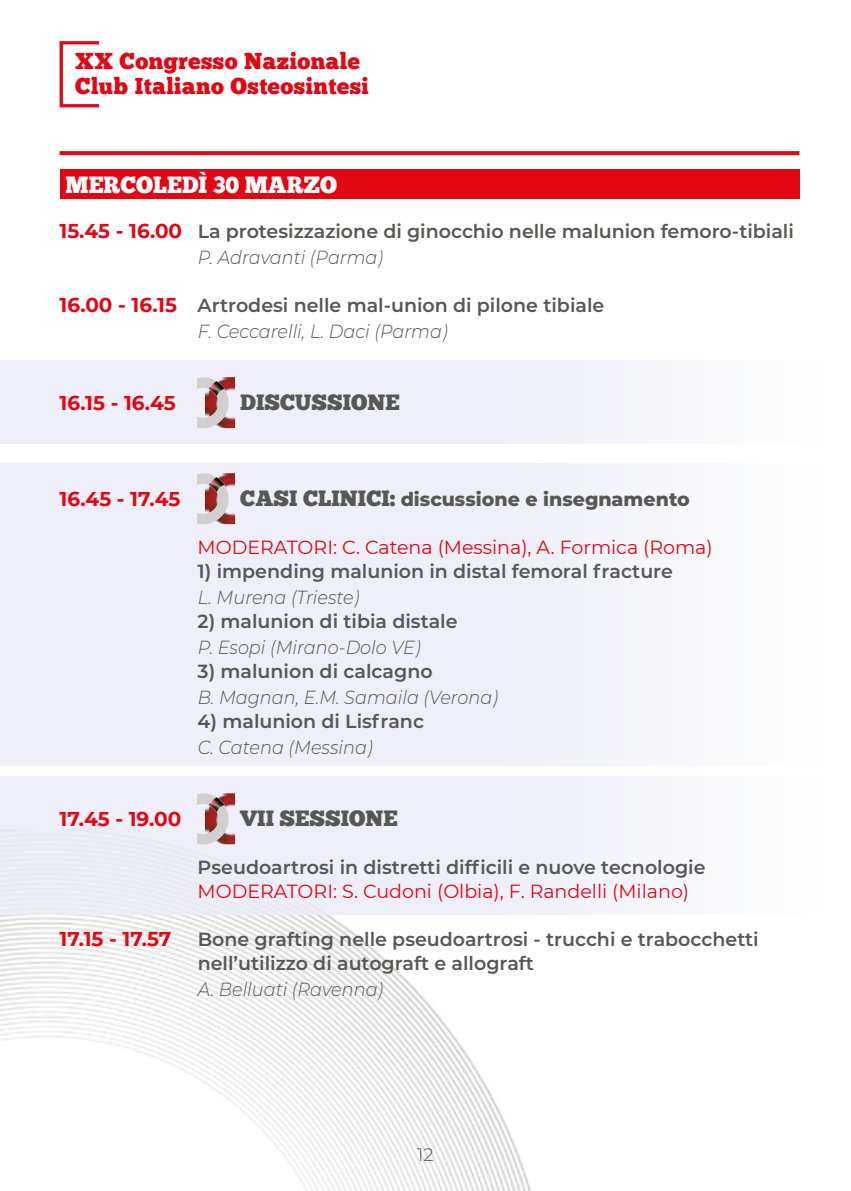
<style>
.page{position:relative;width:851px;height:1191px;background:#fff}
.page>*{position:absolute;margin:0;border:0;box-sizing:border-box;transform-origin:0 0}
.t1{font:23.4px "Chunk Five Ex";color:#fff}
.t2{font:22.8px/24.2px "Chunk Five Ex";letter-spacing:.02em;color:#e30613}
.t3{font:22px "Chunk Five Ex";color:#575756}
.t4{font:700 20px "Montserrat";color:#e30613}
.t5{font:600 19px/26px "Montserrat";color:#575756}
.t6{font:italic 300 19px "Montserrat";color:#575756;scale:.93 1}
.t7{font:19px "Montserrat";color:#e30613}
.t8{font:800 19px "Montserrat";color:#575756}
.t9{font:300 18px "Montserrat";color:#575756}
.s1{font-weight:700;font-size:20px;color:#e30613}
.s2{font-weight:300;font-style:italic}
.s3{font-family:"Chunk Five Ex";font-weight:400;font-size:22px}
</style>
<div class="page">
<div style="left:0;top:361px;width:850px;height:83px;background:#ecedf7"></div>
<img style="left:0;top:914px;width:550px;height:277px">
<svg style="left:60px;top:151px;width:739px;height:4px;background:#e30d1a"></svg>
<div style="left:60px;top:41px;width:41px;height:66px;border:3px solid #e30613"></div>
<div style="left:0;top:775px;width:850px;height:139px;background:#ecedf7"></div>
<div style="left:60px;top:170px;width:739px;height:29px;background:#e30613"></div>
<div style="left:0;top:463px;width:850px;height:302px;background:#ecedf7"></div>
<img style="left:229px;top:377px;width:6px;height:51px">
<svg style="left:198px;top:377px;width:31px;height:51px"></svg>
<img style="left:209px;top:381px;width:15px;height:15px">
<img style="left:229px;top:473px;width:6px;height:51px">
<svg style="left:198px;top:473px;width:31px;height:51px"></svg>
<img style="left:209px;top:477px;width:15px;height:15px">
<img style="left:229px;top:793px;width:6px;height:51px">
<svg style="left:198px;top:793px;width:31px;height:51px"></svg>
<img style="left:209px;top:797px;width:15px;height:15px">
<p class="t2" style="left:75px;top:49px;width:295px">XX Congresso Nazionale<br>Club Italiano Osteosintesi</p>
<p class="t1" style="left:66px;top:167px;width:273px">MERCOLEDÌ 30 MARZO</p>
<p class="t5" style="left:198px;top:217px;width:597px;text-indent:-138px"><span class="s1">15.45 - 16.00</span> La protesizzazione di ginocchio nelle malunion femoro-tibiali<br><span class="s2">P. Adravanti (Parma)</span></p>
<p class="t5" style="left:198px;top:291px;width:408px;text-indent:-138px"><span class="s1">16.00 - 16.15</span> Artrodesi nelle mal-union di pilone tibiale<br><span class="s2">F. Ceccarelli, L. Daci (Parma)</span></p>
<p class="t4" style="left:60px;top:388px;width:118px">16.15 - 16.45</p>
<p class="t3" style="left:240px;top:385px;width:161px">DISCUSSIONE</p>
<p class="t4" style="left:60px;top:484px;width:122px">16.45 - 17.45</p>
<p class="t8" style="left:240px;top:485px;width:451px"><span class="s3">CASI CLINICI:</span> discussione e insegnamento</p>
<p class="t7" style="left:198px;top:534px;width:516px">MODERATORI: C. Catena (Messina), A. Formica (Roma)</p>
<p class="t5" style="left:198px;top:557px;width:476px">1) impending malunion in distal femoral fracture</p>
<p class="t6" style="left:198px;top:584px;width:175px">L. Murena (Trieste)</p>
<p class="t5" style="left:198px;top:607px;width:261px">2) malunion di tibia distale</p>
<p class="t6" style="left:198px;top:634px;width:241px">P. Esopi (Mirano-Dolo VE)</p>
<p class="t5" style="left:198px;top:657px;width:236px">3) malunion di calcagno</p>
<p class="t6" style="left:198px;top:684px;width:324px">B. Magnan, E.M. Samaila (Verona)</p>
<p class="t5" style="left:198px;top:707px;width:228px">4) malunion di Lisfranc</p>
<p class="t6" style="left:198px;top:734px;width:190px">C. Catena (Messina)</p>
<p class="t4" style="left:60px;top:804px;width:123px">17.45 - 19.00</p>
<p class="t3" style="left:240px;top:801px;width:159px">VII SESSIONE</p>
<p class="t5" style="left:198px;top:853px;width:509px">Pseudoartrosi in distretti difficili e nuove tecnologie</p>
<p class="t7" style="left:198px;top:878px;width:493px">MODERATORI: S. Cudoni (Olbia), F. Randelli (Milano)</p>
<p class="t4" style="left:60px;top:924px;width:113px">17.15 - 17.57</p>
<p class="t5" style="left:198px;top:926px;width:562px;line-height:24px">Bone grafting nelle pseudoartrosi - trucchi e trabocchetti nell’utilizzo di autograft e allograft</p>
<p class="t6" style="left:198px;top:976px;width:201px">A. Belluati (Ravenna)</p>
<p class="t9" style="left:417px;top:1142px;width:18px">12</p>
</div>
